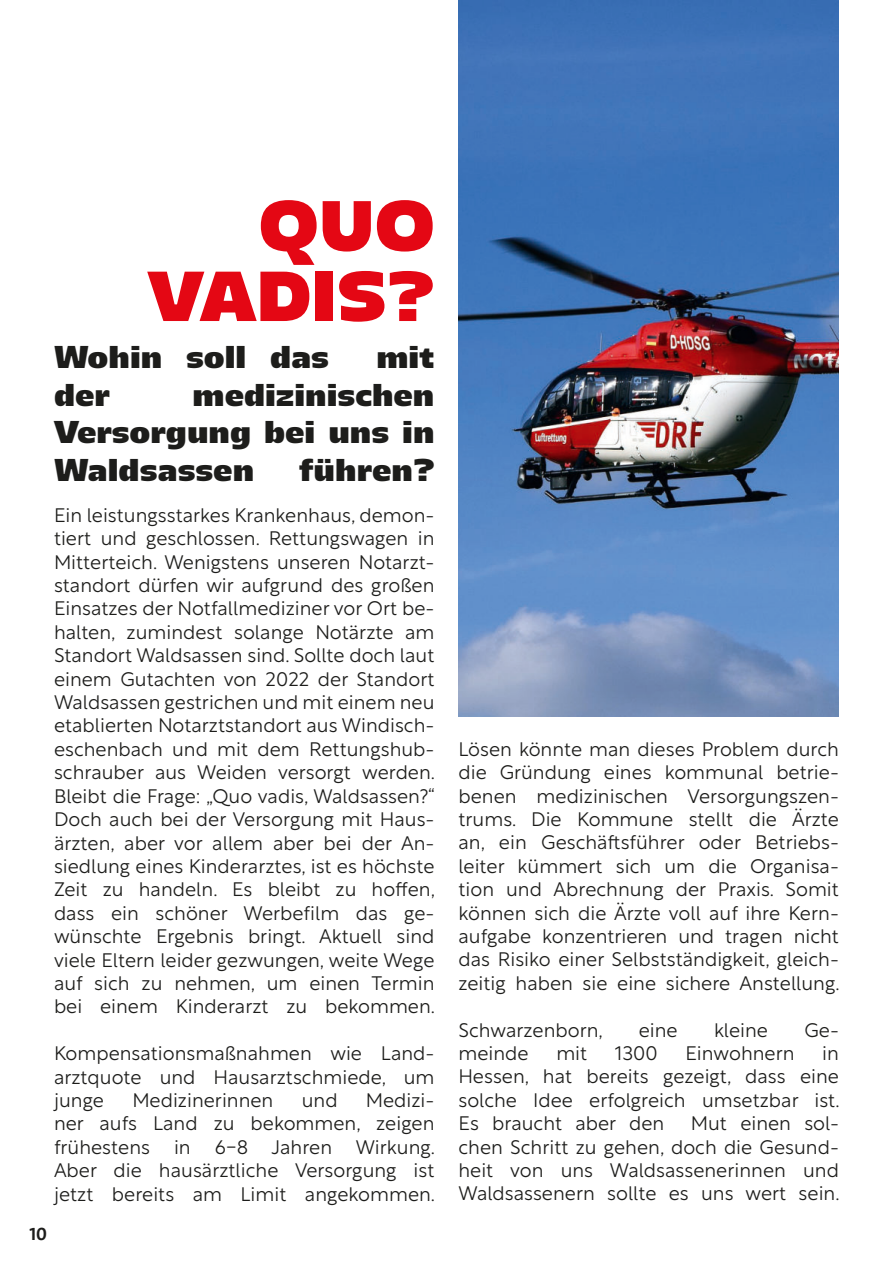
<style>
.page{position:relative;width:893px;height:1263px;background:#fff}
.page>*{position:absolute;margin:0;border:0;box-sizing:border-box;transform-origin:0 0}
.t1{font:70.5px/70.5px "Majoris";color:#e40714;text-align:right}
.t2{font:31.5px/37.8px "Majoris";color:#1d1d1b;text-align:justify}
.t3{font:300 19.5px/23.4px "Rustica";color:#1d1d1b;text-align:justify}
.t4{font:700 18px "SPD The Sans Versal";color:#1d1d1b}
</style>
<div class="page">
<img style="left:458px;top:0;width:381px;height:716px">
<h1 class="t1" style="left:148px;top:197px;width:288px">QUO<br>VADIS?</h1>
<h2 class="t2" style="left:54px;top:341px;width:277px">Wohin soll das</h2>
<h2 class="t2" style="left:376px;top:341px;width:60px">mit</h2>
<h2 class="t2" style="left:54px;top:379px;width:57px">der</h2>
<h2 class="t2" style="left:54px;top:379px;width:382px;text-indent:139px">medizinischen Versorgung bei uns in Waldsassen</h2>
<h2 class="t2" style="left:299px;top:454px;width:137px">führen?</h2>
<p class="t3" style="left:54px;top:503px;width:383px">Ein leistungsstarkes Krankenhaus, demon&shy;tiert und geschlossen. Rettungswagen in Mitterteich. Wenigstens unseren Notarzt&shy;standort dürfen wir aufgrund des großen Einsatzes der Notfallmediziner vor Ort be&shy;halten, zumindest solange Notärzte am Standort Waldsassen sind. Sollte doch laut einem Gutachten von 2022 der Standort Waldsassen gestrichen und mit einem neu etablierten Notarztstandort aus Windisch&shy;eschenbach und mit dem Rettungshub&shy;schrauber aus Weiden versorgt werden.<br>Bleibt die Frage: „Quo vadis, Waldsassen?“ Doch auch bei der Versorgung mit Haus&shy;ärzten, aber vor allem aber bei der An&shy;siedlung eines Kinderarztes, ist es höchste Zeit zu handeln. Es bleibt zu hoffen, dass ein schöner Werbefilm das ge&shy;wünschte Ergebnis bringt. Aktuell sind viele Eltern leider gezwungen, weite Wege auf sich zu nehmen, um einen Termin bei einem Kinderarzt zu bekommen.</p>
<p class="t3" style="left:54px;top:1042px;width:382px">Kompensationsmaßnahmen wie Land&shy;arztquote und Hausarztschmiede, um junge</p>
<p class="t3" style="left:54px;top:1088px;width:383px;text-indent:312px">Medizi&shy;ner aufs Land zu bekommen, zeigen frühestens in 6-8 Jahren Wirkung.<br>Aber die hausärztliche Versorgung ist jetzt bereits am Limit angekommen.</p>
<p class="t3" style="left:132px;top:1088px;width:143px">Medizinerinnen</p>
<p class="t3" style="left:302px;top:1088px;width:37px">und</p>
<p class="t4" style="left:30px;top:1224px;width:19px">10</p>
<p class="t3" style="left:458px;top:737px;width:383px">Lösen könnte man dieses Problem durch die Gründung eines kommunal betrie&shy;benen medizinischen Versorgungszen&shy;trums. Die Kommune stellt die Ärzte an, ein Geschäftsführer oder Betriebs&shy;leiter kümmert sich um die Organisa&shy;tion und Abrechnung der Praxis. Somit können sich die Ärzte voll auf ihre Kern&shy;aufgabe konzentrieren und tragen nicht das Risiko einer Selbstständigkeit, gleich&shy;zeitig haben sie eine sichere Anstellung.</p>
<p class="t3" style="left:458px;top:1018px;width:146px">Schwarzenborn,</p>
<p class="t3" style="left:639px;top:1018px;width:40px">eine</p>
<p class="t3" style="left:714px;top:1018px;width:56px">kleine</p>
<p class="t3" style="left:804px;top:1018px;width:36px">Ge-</p>
<p class="t3" style="left:458px;top:1041px;width:72px">meinde</p>
<p class="t3" style="left:556px;top:1041px;width:32px">mit</p>
<p class="t3" style="left:615px;top:1041px;width:44px">1300</p>
<p class="t3" style="left:685px;top:1041px;width:111px">Einwohnern</p>
<p class="t3" style="left:458px;top:1041px;width:383px;text-indent:364px">in Hessen, hat bereits gezeigt, dass eine solche Idee erfolgreich umsetzbar ist.<br>Es braucht aber den</p>
<p class="t3" style="left:458px;top:1112px;width:383px;text-indent:232px">Mut einen sol&shy;chen Schritt zu gehen, doch die Gesund&shy;heit von uns Waldsassenerinnen und Waldsassenern sollte es uns wert sein.</p>
</div>
